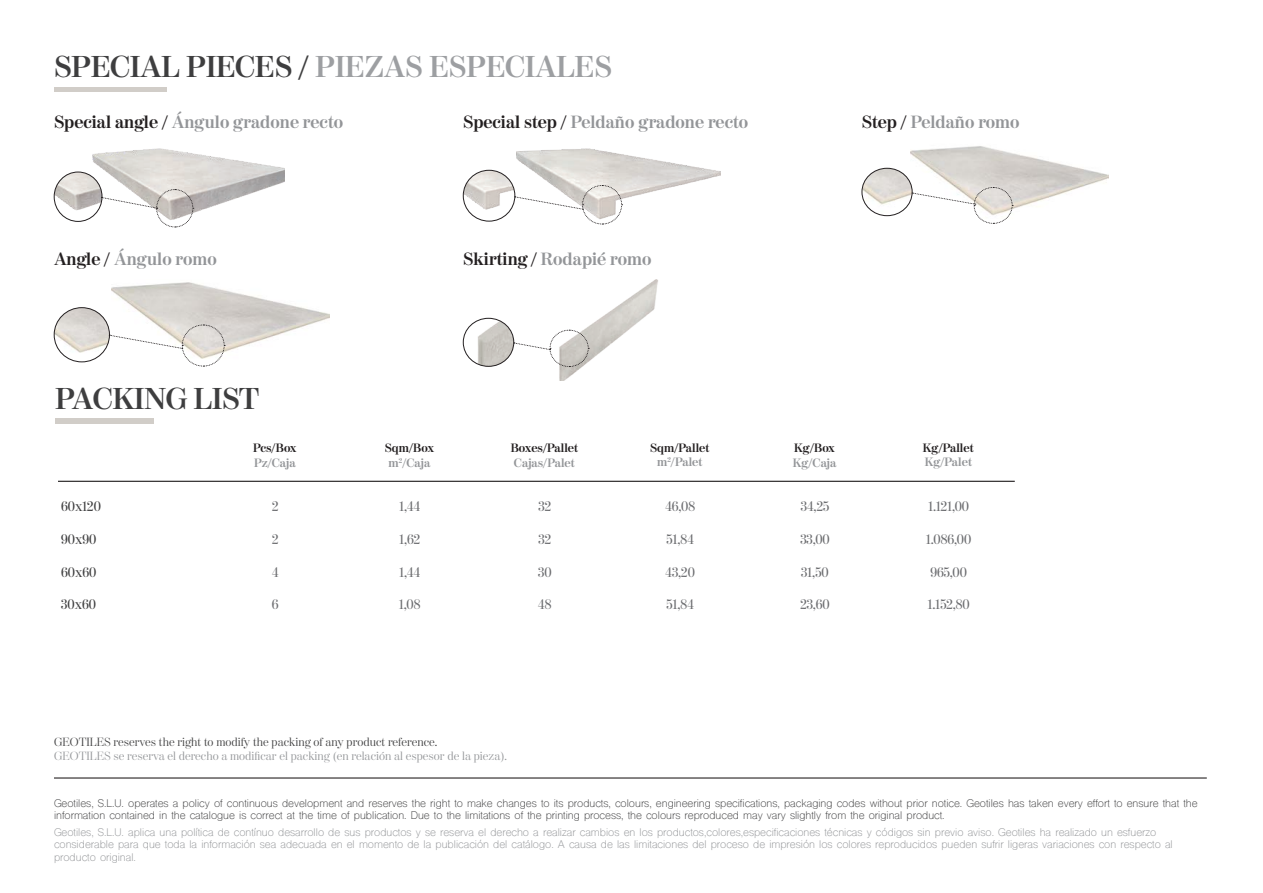
<style>
.page{position:relative;width:1263px;height:893px;background:#fff}
.page>*{position:absolute;margin:0;border:0;box-sizing:border-box;transform-origin:0 0}
.t1{font:700 30px "Moderno FB";color:#9d9fa2}
.t2{font:700 30px "Moderno FB";color:#3e3e3f}
.t3{font:700 17.55px "Moderno FB";color:#939598}
.t4{font:13.95px "Moderno FB";color:#6c6d70}
.t5{font:13.95px "Moderno FB";color:#3e3e3f}
.t6{font:700 12px/14.5px "Moderno FB";color:#231f20}
.t7{font:700 12px/14.5px "Moderno FB";color:#939598}
.indice_-_Copia{font:300 11.85px "Moderno FB";color:#939598}
.indice_-_Copia-2{font:300 11.85px "Moderno FB";color:#3e3e3f}
.indice_-_Copia-3{font:10.5px/12.6px "Shree Dev 0714";color:#939598}
.indice_-_Copia-4{font:10.5px/12.6px "Shree Dev 0714";color:#3e3e3f}
.s1{color:#3e3e3f}
.s2{color:#231f20}
.s3{color:#939598}
</style>
<div class="page">
<div style="left:54px;top:87px;width:113px;height:5px;background:#d1cdc8"></div>
<hr style="left:58px;top:481px;width:957px;height:1px;background:#231f20">
<div style="left:55px;top:418px;width:99px;height:6px;background:#d1cdc8"></div>
<hr style="left:54px;top:777px;width:1153px;height:1px;background:#231f20">
<img style="left:517px;top:148px;width:203px;height:51px">
<img style="left:463px;top:170px;width:52px;height:51px;border-radius:26px">
<div style="left:463px;top:170px;width:52px;height:51px;border:1px solid #231f20;border-radius:50%"></div>
<svg style="left:514px;top:185px;width:109px;height:40px"></svg>
<img style="left:93px;top:148px;width:191px;height:65px">
<img style="left:54px;top:172px;width:48px;height:49px">
<div style="left:54px;top:172px;width:48px;height:50px;border:1px solid #231f20;border-radius:50%"></div>
<svg style="left:101px;top:189px;width:93px;height:39px"></svg>
<img style="left:910px;top:146px;width:198px;height:63px">
<img style="left:862px;top:168px;width:50px;height:48px">
<div style="left:862px;top:168px;width:50px;height:48px;border:1px solid #231f20;border-radius:50%"></div>
<svg style="left:912px;top:187px;width:101px;height:37px"></svg>
<img style="left:112px;top:282px;width:218px;height:70px">
<img style="left:54px;top:308px;width:55px;height:54px">
<div style="left:54px;top:307px;width:56px;height:55px;border:1px solid #231f20;border-radius:50%"></div>
<svg style="left:109px;top:324px;width:116px;height:43px"></svg>
<img style="left:559px;top:279px;width:99px;height:102px">
<img style="left:463px;top:318px;width:51px;height:48px">
<div style="left:463px;top:318px;width:51px;height:49px;border:1px solid #231f20;border-radius:50%"></div>
<svg style="left:514px;top:329px;width:75px;height:38px"></svg>
<p class="t1" style="left:54px;top:50px;width:559px"><span class="s1">SPECIAL PIECES /</span> PIEZAS ESPECIALES</p>
<p class="t3" style="left:54px;top:112px;width:291px"><span class="s2">Special angle /</span> Ángulo gradone recto</p>
<p class="t3" style="left:463px;top:112px;width:287px"><span class="s2">Special step /</span> Peldaño gradone recto</p>
<p class="t3" style="left:862px;top:112px;width:159px"><span class="s2">Step /</span> Peldaño romo</p>
<p class="t3" style="left:54px;top:249px;width:164px"><span class="s2">Angle /</span> Ángulo romo</p>
<p class="t3" style="left:463px;top:249px;width:190px"><span class="s2">Skirting /</span> Rodapié romo</p>
<p class="t2" style="left:55px;top:382px;width:205px">PACKING LIST</p>
<p class="t6" style="left:253px;top:441px;width:45px">Pcs/Box<br><span class="s3">Pz/Caja</span></p>
<p class="t6" style="left:385px;top:441px;width:51px;text-align:center">Sqm/Box <span class="s3">m</span><sup>2</sup><span class="s3">/Caja</span></p>
<p class="t6" style="left:511px;top:441px;width:69px">Boxes/Pallet<br><span class="s3">Cajas/Palet</span></p>
<p class="t6" style="left:650px;top:442px;width:61px">Sqm/Pallet</p>
<p class="t7" style="left:657px;top:455px;width:47px">m<sup>2</sup>/Palet</p>
<p class="t7" style="left:793px;top:441px;width:45px"><span class="s2">Kg/Box<br></span>Kg/Caja</p>
<p class="t6" style="left:923px;top:442px;width:52px">Kg/Pallet</p>
<p class="t7" style="left:925px;top:455px;width:49px">Kg/Palet</p>
<p class="t5" style="left:61px;top:498px;width:41px">60x120</p>
<p class="t4" style="left:272px;top:498px;width:8px">2</p>
<p class="t4" style="left:399px;top:498px;width:22px">1,44</p>
<p class="t4" style="left:538px;top:498px;width:14px">32</p>
<p class="t4" style="left:665px;top:498px;width:31px">46,08</p>
<p class="t4" style="left:801px;top:498px;width:30px">34,25</p>
<p class="t4" style="left:928px;top:498px;width:42px">1.121,00</p>
<p class="t5" style="left:61px;top:532px;width:37px">90x90</p>
<p class="t4" style="left:272px;top:532px;width:8px">2</p>
<p class="t4" style="left:399px;top:532px;width:23px">1,62</p>
<p class="t4" style="left:538px;top:532px;width:14px">32</p>
<p class="t4" style="left:667px;top:532px;width:29px">51,84</p>
<p class="t4" style="left:800px;top:532px;width:31px">33,00</p>
<p class="t4" style="left:926px;top:532px;width:47px">1.086,00</p>
<p class="t5" style="left:61px;top:564px;width:37px">60x60</p>
<p class="t4" style="left:272px;top:564px;width:8px">4</p>
<p class="t4" style="left:399px;top:564px;width:22px">1,44</p>
<p class="t4" style="left:538px;top:564px;width:15px">30</p>
<p class="t4" style="left:665px;top:564px;width:31px">43,20</p>
<p class="t4" style="left:801px;top:564px;width:29px">31,50</p>
<p class="t4" style="left:930px;top:564px;width:38px">965,00</p>
<p class="t5" style="left:61px;top:597px;width:36px">30x60</p>
<p class="t4" style="left:272px;top:597px;width:8px">6</p>
<p class="t4" style="left:399px;top:597px;width:23px">1,08</p>
<p class="t4" style="left:538px;top:597px;width:15px">48</p>
<p class="t4" style="left:667px;top:597px;width:29px">51,84</p>
<p class="t4" style="left:800px;top:597px;width:31px">23,60</p>
<p class="t4" style="left:928px;top:597px;width:43px">1.152,80</p>
<p class="indice_-_Copia-2" style="left:54px;top:735px;width:385px">GEOTILES reserves the right to modify the packing of any product reference.</p>
<p class="indice_-_Copia" style="left:54px;top:749px;width:455px">GEOTILES se reserva el derecho a modificar el packing (en relación al espesor de la pieza).</p>
<p class="indice_-_Copia-4" style="left:54px;top:798px;width:1145px">Geotiles, S.L.U. operates a policy of continuous development and reserves the right to make changes to its products, colours, engineering specifications, packaging codes without prior notice. Geotiles has taken every effort to ensure that the information contained in the catalogue is correct at the time of publication. Due to the limitations of the printing process, the colours reproduced may vary slightly from the original product.</p>
<p class="indice_-_Copia-3" style="left:54px;top:827px;width:1120px">Geotiles, S.L.U. aplica una política de contínuo desarrollo de sus productos y se reserva el derecho a realizar cambios en los productos,colores,especificaciones técnicas y códigos sin previo aviso. Geotiles ha realizado un esfuerzo considerable para que toda la información sea adecuada en el momento de la publicación del catálogo. A causa de las limitaciones del proceso de impresión los colores reproducidos pueden sufrir ligeras variaciones con respecto al producto original.</p>
</div>
